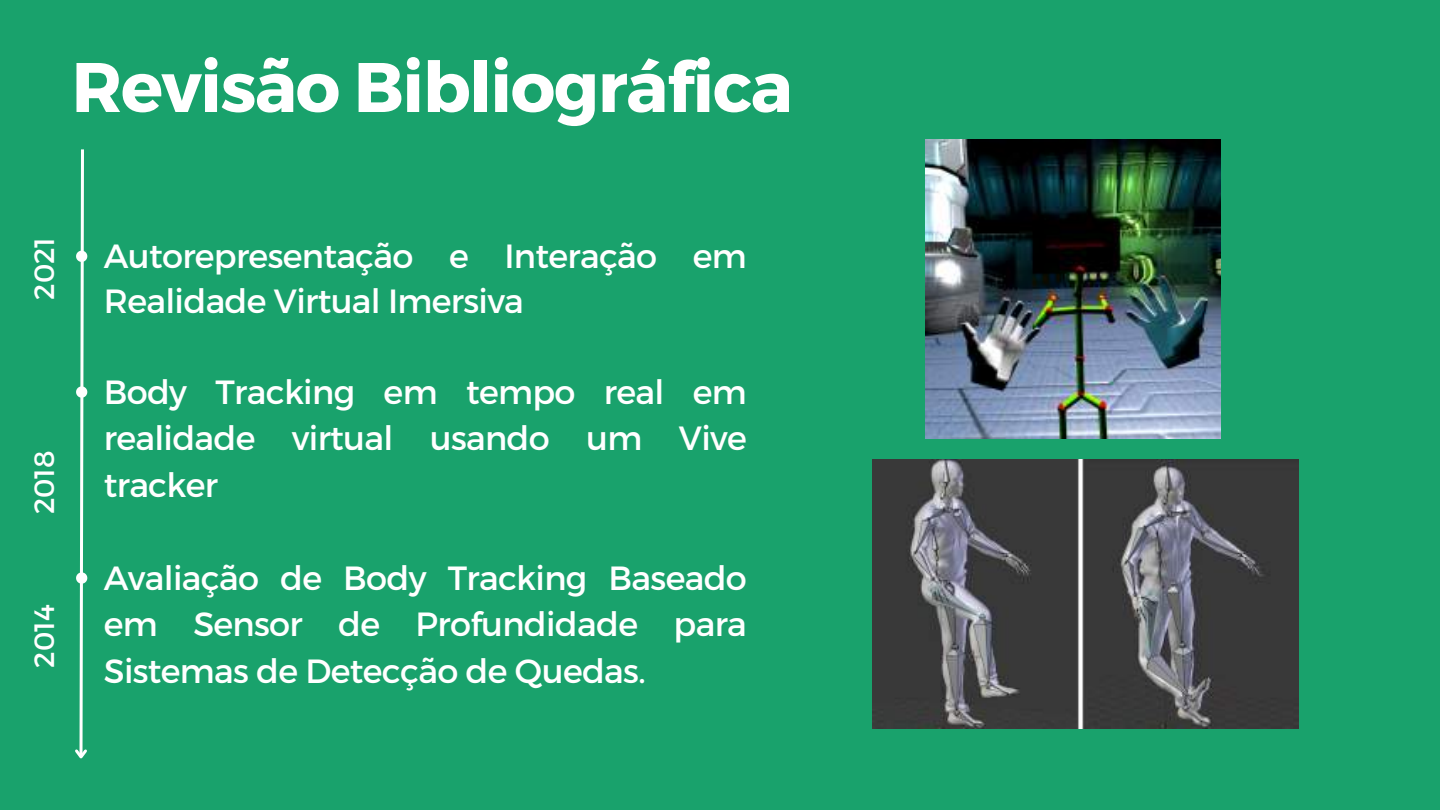
<style>
.page{position:relative;width:1440px;height:810px;background:#19a26c}
.page>*{position:absolute;margin:0;border:0;box-sizing:border-box;transform-origin:0 0}
.t1{font:700 70px "Montserrat";letter-spacing:-.02em;color:#fff}
.t2{font:33.5px/46.5px "Montserrat";letter-spacing:-.02em;color:#fff;text-align:justify}
.t3{font:28px "Montserrat";color:#fff}
</style>
<div class="page">
<img style="left:925px;top:140px;width:296px;height:298px">
<svg style="left:75px;top:149px;width:13px;height:610px"></svg>
<img style="left:872px;top:459px;width:426px;height:270px">
<h1 class="t1" style="left:72px;top:42px;width:723px">Revisão Bibliográfica</h1>
<p class="t3" style="left:26px;top:300px;width:65px;rotate:-90deg">2021</p>
<p class="t3" style="left:26px;top:514px;width:66px;rotate:-90deg">2018</p>
<p class="t3" style="left:26px;top:668px;width:65px;rotate:-90deg">2014</p>
<p class="t2" style="left:104px;top:232px;width:645px;line-height:45px">Autorepresentação e Interação em<br>Realidade Virtual Imersiva</p>
<p class="t2" style="left:104px;top:367px;width:645px">Body Tracking em tempo real em realidade virtual usando um Vive tracker</p>
<p class="t2" style="left:104px;top:553px;width:645px">Avaliação de Body Tracking Baseado em Sensor de Profundidade para Sistemas de Detecção de Quedas.</p>
</div>
